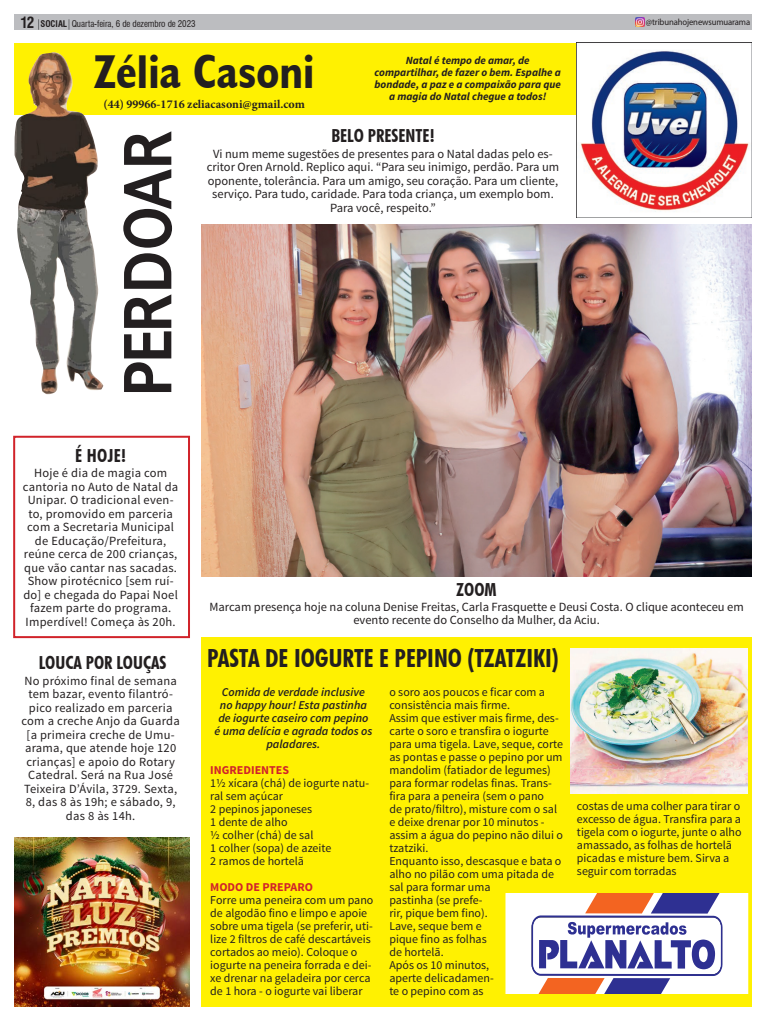
<style>
.page{position:relative;width:766px;height:1021px;background:#fff}
.page>*{position:absolute;margin:0;border:0;box-sizing:border-box;transform-origin:0 0}
.TITULO_VARIEDADES{font:700 65px "Francophil Sans";letter-spacing:-.03em;color:#231f20}
.LEGENDA_SOCIAL{font:700 condensed 47.5px "Humanist 521 BT";color:#231f20}
.TITULO_SOCIAL{font:700 condensed 25px "Futura BT";color:#231f20}
.TITULO_SOCIAL-2{font:700 condensed 18px "Futura BT";color:#231f20}
.t1{font:700 condensed 15px "Swiss 721 BT";color:#231f20}
.TEXTO_SOCIAL{font:12.5px/13.5px "Source Sans Pro";letter-spacing:.01em;color:#231f20;text-align:center}
.TEXTO_SOCIAL-2{font:12px/13px "Source Sans Pro";color:#231f20}
.TEXTO_SOCIAL-3{font:italic 600 12px/13px "Source Sans Pro";color:#231f20;text-align:center}
.t2{font:700 12px "Minion Pro";color:#231f20}
.TEXTO_SOCIAL-4{font:700 12px "Source Sans Pro";color:#d1232a}
.TEXTO_SOCIAL-5{font:italic 700 11px/12px "Source Sans Pro";color:#231f20;text-align:center}
.t3{font:condensed 9px "Swiss 721 BT";letter-spacing:-.01em;color:#231f20}
.t4{font:9px "Myriad Pro";letter-spacing:-.015em;color:#231f20;scale:.96 1}
.s1{font-weight:700}
</style>
<div class="page">
<div style="left:202px;top:637px;width:549px;height:369px;background:#fff101"></div>
<svg style="left:505px;top:893px;width:243px;height:100px;background:#c6bacd"></svg>
<div style="left:14px;top:14px;width:737px;height:16px;background:#bcbdc0"></div>
<svg style="left:635px;top:17px;width:9px;height:10px"></svg>
<div style="left:14px;top:44px;width:737px;height:71px;background:#fff101"></div>
<img style="left:14px;top:52px;width:89px;height:342px">
<img style="left:14px;top:837px;width:175px;height:169px">
<img style="left:576px;top:43px;width:175px;height:175px">
<img style="left:202px;top:225px;width:549px;height:351px">
<div style="left:13px;top:436px;width:177px;height:202px;border:2px solid #d1232a"></div>
<img style="left:570px;top:648px;width:177px;height:145px">
<p class="t1" style="left:21px;top:14px;width:15px">12</p>
<p class="t3" style="left:40px;top:19px;width:157px"><span class="s1">SOCIAL</span> Quarta-feira, 6 de dezembro de 2023</p>
<p class="t4" style="left:645px;top:17px;width:110px">@tribunahojenewsumuarama</p>
<p class="LEGENDA_SOCIAL" style="left:94px;top:43px;width:222px">Zélia Casoni</p>
<p class="TEXTO_SOCIAL-5" style="left:374px;top:54px;width:188px">Natal é tempo de amar, de compartilhar, de fazer o bem. Espalhe a bondade, a paz e a compaixão para que a magia do Natal chegue a todos!</p>
<p class="TITULO_VARIEDADES" style="left:109px;top:395px;width:266px;rotate:-90deg">PERDOAR</p>
<p class="t2" style="left:103px;top:96px;width:203px">(44) 99966-1716 zeliacasoni@gmail.com</p>
<p class="TITULO_SOCIAL-2" style="left:331px;top:125px;width:105px">BELO PRESENTE!</p>
<p class="TEXTO_SOCIAL" style="left:207px;top:147px;width:354px">Vi num meme sugestões de presentes para o Natal dadas pelo es&shy;critor Oren Arnold. Replico aqui. “Para seu inimigo, perdão. Para um oponente, tolerância. Para um amigo, seu coração. Para um cliente, serviço. Para tudo, caridade. Para toda criança, um exemplo bom.<br>Para você, respeito.”</p>
<p class="TITULO_SOCIAL-2" style="left:75px;top:444px;width:53px">É HOJE!</p>
<p class="TEXTO_SOCIAL" style="left:23px;top:466px;width:157px">Hoje é dia de magia com cantoria no Auto de Natal da<br>Unipar. O tradicional even&shy;to, promovido em parceria com a Secretaria Municipal de Educação/Prefeitura, reúne cerca de 200 crianças, que vão cantar nas sacadas.<br>Show pirotécnico [sem ruí&shy;do] e chegada do Papai Noel fazem parte do programa.<br>Imperdível! Começa às 20h.</p>
<p class="TITULO_SOCIAL-2" style="left:39px;top:651px;width:129px">LOUCA POR LOUÇAS</p>
<p class="TEXTO_SOCIAL" style="left:22px;top:673px;width:160px">No próximo final de semana tem bazar, evento filantró&shy;pico realizado em parceria com a creche Anjo da Guarda [a primeira creche de Umu&shy;arama, que atende hoje 120 crianças] e apoio do Rotary<br>Catedral. Será na Rua José<br>Teixeira D’Ávila, 3729. Sexta,<br>8, das 8 às 19h; e sábado, 9, das 8 às 14h.</p>
<p class="TITULO_SOCIAL-2" style="left:456px;top:578px;width:42px">ZOOM</p>
<p class="TEXTO_SOCIAL" style="left:209px;top:600px;width:536px;line-height:13px">Marcam presença hoje na coluna Denise Freitas, Carla Frasquette e Deusi Costa. O clique aconteceu em evento recente do Conselho da Mulher, da Aciu.</p>
<p class="TITULO_SOCIAL" style="left:207px;top:643px;width:353px">PASTA DE IOGURTE E PEPINO (TZATZIKI)</p>
<p class="TEXTO_SOCIAL-2" style="left:389px;top:685px;width:157px">o soro aos poucos e ficar com a consistência mais firme.</p>
<p class="TEXTO_SOCIAL-2" style="left:389px;top:711px;width:175px">Assim que estiver mais firme, des&shy;carte o soro e transfira o iogurte para uma tigela. Lave, seque, corte as pontas e passe o pepino por um mandolim (fatiador de legumes) para formar rodelas finas. Trans&shy;fira para a peneira (sem o pano<br>de prato/filtro), misture com o sal e deixe drenar por 10 minutos - assim a água do pepino não dilui o tzatziki.</p>
<p class="TEXTO_SOCIAL-2" style="left:389px;top:854px;width:173px">Enquanto isso, descasque e bata o alho no pilão com uma pitada de sal para formar uma<br>pastinha (se prefe-<br>rir, pique bem fino).<br>Lave, seque bem e<br>pique fino as folhas<br>de hortelã.</p>
<p class="TEXTO_SOCIAL-2" style="left:389px;top:958px;width:106px">Após os 10 minutos, aperte delicadamen&shy;te o pepino com as</p>
<p class="TEXTO_SOCIAL-3" style="left:214px;top:685px;width:159px">Comida de verdade inclusive no happy hour! Esta pastinha de iogurte caseiro com pepino é uma delícia e agrada todos os paladares.</p>
<p class="TEXTO_SOCIAL-4" style="left:210px;top:762px;width:80px">INGREDIENTES</p>
<p class="TEXTO_SOCIAL-2" style="left:210px;top:776px;width:160px">1½ xícara (chá) de iogurte natu&shy;ral sem açúcar</p>
<p class="TEXTO_SOCIAL-2" style="left:210px;top:802px;width:103px">2 pepinos japoneses</p>
<p class="TEXTO_SOCIAL-2" style="left:210px;top:815px;width:79px">1 dente de alho</p>
<p class="TEXTO_SOCIAL-2" style="left:210px;top:828px;width:105px">½ colher (chá) de sal</p>
<p class="TEXTO_SOCIAL-2" style="left:210px;top:841px;width:123px">1 colher (sopa) de azeite</p>
<p class="TEXTO_SOCIAL-2" style="left:210px;top:854px;width:95px">2 ramos de hortelã</p>
<p class="TEXTO_SOCIAL-4" style="left:210px;top:879px;width:104px">MODO DE PREPARO</p>
<p class="TEXTO_SOCIAL-2" style="left:210px;top:893px;width:165px">Forre uma peneira com um pano de algodão fino e limpo e apoie sobre uma tigela (se preferir, uti&shy;lize 2 filtros de café descartáveis cortados ao meio). Coloque o iogurte na peneira forrada e dei&shy;xe drenar na geladeira por cerca de 1 hora - o iogurte vai liberar</p>
<p class="TEXTO_SOCIAL-2" style="left:576px;top:799px;width:166px">costas de uma colher para tirar o excesso de água. Transfira para a tigela com o iogurte, junte o alho amassado, as folhas de hortelã picadas e misture bem. Sirva a seguir com torradas</p>
</div>
